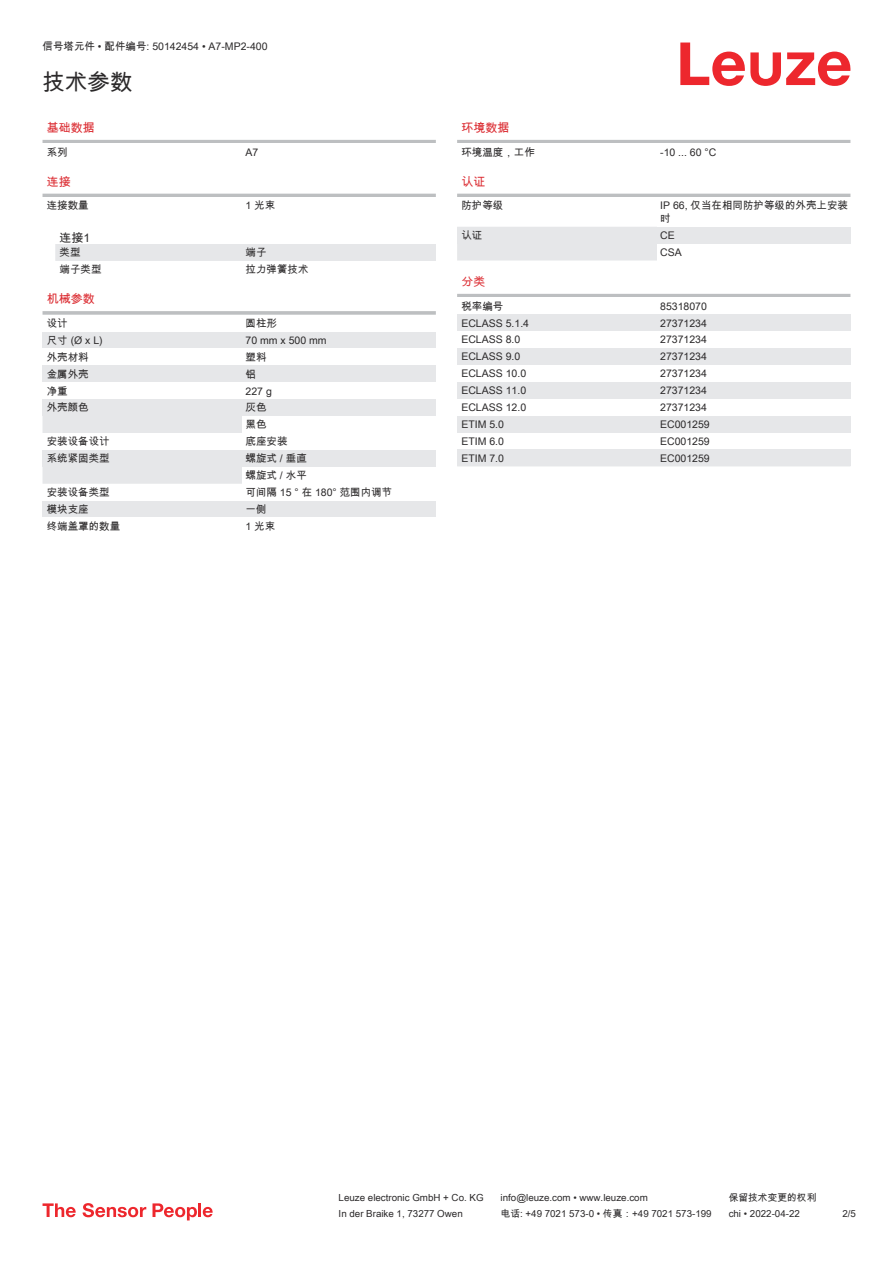
<style>
.page{position:relative;width:893px;height:1263px;background:#fff}
.page>*{position:absolute;margin:0;border:0;box-sizing:border-box;transform-origin:0 0}
.t1{font:22.5px "Arial Unicode MS";color:#2b292a}
.t2{font:12px "Arial Unicode MS";color:#db2a30}
.t3{font:12px "Arial Unicode MS";color:#2b292a}
.t4{font:10.5px/17px "Arial Unicode MS";color:#2b292a}
.t5{font:9.75px "Arial Unicode MS";color:#2b292a}
</style>
<div class="page">
<svg style="left:680px;top:43px;width:170px;height:43px"></svg>
<svg style="left:43px;top:244px;width:199px;height:240px;fill:#e6e7e9"></svg>
<hr style="left:43px;top:140px;width:393px;height:3px;background:#bdbfc1">
<hr style="left:43px;top:194px;width:393px;height:3px;background:#bdbfc1">
<div style="left:242px;top:244px;width:194px;height:17px;background:#e6e7e9"></div>
<div style="left:43px;top:295px;width:393px;height:18px;background:#fff"></div>
<hr style="left:43px;top:311px;width:393px;height:4px;background:#c5c7c8">
<div style="left:43px;top:315px;width:199px;height:17px;background:#fff"></div>
<div style="left:43px;top:332px;width:199px;height:16px;background:#e6e7e9"></div>
<div style="left:242px;top:332px;width:194px;height:16px;background:#e6e7e9"></div>
<div style="left:43px;top:348px;width:199px;height:17px;background:#fff"></div>
<div style="left:43px;top:365px;width:199px;height:17px;background:#e6e7e9"></div>
<div style="left:242px;top:365px;width:194px;height:17px;background:#e6e7e9"></div>
<div style="left:43px;top:382px;width:199px;height:17px;background:#fff"></div>
<div style="left:43px;top:399px;width:199px;height:17px;background:#e6e7e9"></div>
<div style="left:242px;top:399px;width:194px;height:17px;background:#e6e7e9"></div>
<div style="left:43px;top:433px;width:199px;height:17px;background:#fff"></div>
<div style="left:43px;top:450px;width:199px;height:17px;background:#e6e7e9"></div>
<div style="left:242px;top:450px;width:194px;height:17px;background:#e6e7e9"></div>
<div style="left:43px;top:501px;width:199px;height:16px;background:#e6e7e9"></div>
<div style="left:242px;top:501px;width:194px;height:16px;background:#e6e7e9"></div>
<div style="left:457px;top:244px;width:200px;height:17px;background:#e6e7e9"></div>
<hr style="left:457px;top:140px;width:393px;height:3px;background:#bdbfc1">
<hr style="left:457px;top:194px;width:393px;height:3px;background:#bdbfc1">
<div style="left:457px;top:227px;width:200px;height:17px;background:#e6e7e9"></div>
<div style="left:657px;top:227px;width:193px;height:17px;background:#e6e7e9"></div>
<hr style="left:457px;top:294px;width:393px;height:3px;background:#bdbfc1">
<div style="left:457px;top:314px;width:200px;height:17px;background:#e6e7e9"></div>
<div style="left:657px;top:314px;width:193px;height:17px;background:#e6e7e9"></div>
<div style="left:457px;top:348px;width:200px;height:17px;background:#e6e7e9"></div>
<div style="left:657px;top:348px;width:193px;height:17px;background:#e6e7e9"></div>
<div style="left:457px;top:382px;width:200px;height:17px;background:#e6e7e9"></div>
<div style="left:657px;top:382px;width:193px;height:17px;background:#e6e7e9"></div>
<div style="left:457px;top:416px;width:200px;height:17px;background:#e6e7e9"></div>
<div style="left:657px;top:416px;width:193px;height:17px;background:#e6e7e9"></div>
<div style="left:457px;top:449px;width:200px;height:17px;background:#e6e7e9"></div>
<div style="left:657px;top:449px;width:193px;height:17px;background:#e6e7e9"></div>
<svg style="left:43px;top:1203px;width:33px;height:14px"></svg>
<svg style="left:83px;top:1203px;width:63px;height:14px"></svg>
<svg style="left:153px;top:1203px;width:44px;height:17px"></svg>
<hr style="left:198px;top:1203px;width:3px;height:14px;background:#ed272d">
<svg style="left:203px;top:1207px;width:10px;height:10px"></svg>
<p class="t4" style="left:43px;top:38px;width:227px">信号塔元件 • 配件编号: 50142454 • A7-MP2-400</p>
<h1 class="t1" style="left:43px;top:66px;width:91px">技术参数</h1>
<p class="t2" style="left:47px;top:119px;width:49px">基础数据</p>
<p class="t4" style="left:47px;top:143px;width:22px">系列</p>
<p class="t4" style="left:246px;top:144px;width:14px">A7</p>
<p class="t2" style="left:47px;top:173px;width:25px">连接</p>
<p class="t4" style="left:47px;top:197px;width:43px">连接数量</p>
<p class="t4" style="left:246px;top:197px;width:31px">1 光束</p>
<p class="t3" style="left:60px;top:229px;width:32px">连接1</p>
<p class="t4" style="left:60px;top:244px;width:22px">类型</p>
<p class="t4" style="left:246px;top:244px;width:22px">端子</p>
<p class="t4" style="left:60px;top:261px;width:43px">端子类型</p>
<p class="t4" style="left:246px;top:261px;width:64px">拉力弹簧技术</p>
<p class="t2" style="left:47px;top:290px;width:49px">机械参数</p>
<p class="t4" style="left:47px;top:314px;width:22px">设计</p>
<p class="t4" style="left:246px;top:314px;width:33px">圆柱形</p>
<p class="t4" style="left:47px;top:331px;width:58px">尺寸 (Ø x L)</p>
<p class="t4" style="left:246px;top:331px;width:83px">70 mm x 500 mm</p>
<p class="t4" style="left:47px;top:348px;width:43px">外壳材料</p>
<p class="t4" style="left:246px;top:348px;width:22px">塑料</p>
<p class="t4" style="left:47px;top:365px;width:43px">金属外壳</p>
<p class="t4" style="left:246px;top:365px;width:12px">铝</p>
<p class="t4" style="left:47px;top:382px;width:22px">净重</p>
<p class="t4" style="left:246px;top:382px;width:28px">227 g</p>
<p class="t4" style="left:47px;top:399px;width:43px">外壳颜色</p>
<p class="t4" style="left:246px;top:399px;width:22px">灰色黑色</p>
<p class="t4" style="left:47px;top:433px;width:64px">安装设备设计</p>
<p class="t4" style="left:246px;top:433px;width:43px">底座安装</p>
<p class="t4" style="left:47px;top:450px;width:64px">系统紧固类型</p>
<p class="t4" style="left:246px;top:450px;width:63px">螺旋式 / 垂直螺旋式 / 水平</p>
<p class="t4" style="left:47px;top:483px;width:64px">安装设备类型</p>
<p class="t4" style="left:246px;top:483px;width:148px">可间隔 15 ° 在 180° 范围内调节</p>
<p class="t4" style="left:47px;top:500px;width:43px">模块支座</p>
<p class="t4" style="left:246px;top:500px;width:22px">一侧</p>
<p class="t4" style="left:47px;top:517px;width:75px">终端盖罩的数量</p>
<p class="t4" style="left:246px;top:517px;width:31px">1 光束</p>
<p class="t2" style="left:461px;top:119px;width:49px">环境数据</p>
<p class="t4" style="left:461px;top:143px;width:75px">环境温度，工作</p>
<p class="t4" style="left:660px;top:143px;width:58px">-10 ... 60 °C</p>
<p class="t2" style="left:461px;top:173px;width:25px">认证</p>
<p class="t4" style="left:461px;top:197px;width:43px">防护等级</p>
<p class="t4" style="left:660px;top:199px;width:189px;line-height:12.6px">IP 66, 仅当在相同防护等级的外壳上安装时</p>
<p class="t4" style="left:461px;top:226px;width:22px">认证</p>
<p class="t4" style="left:660px;top:226px;width:23px">CE<br>CSA</p>
<p class="t2" style="left:461px;top:273px;width:25px">分类</p>
<p class="t4" style="left:461px;top:297px;width:43px">税率编号</p>
<p class="t4" style="left:660px;top:297px;width:48px">85318070</p>
<p class="t4" style="left:461px;top:314px;width:69px">ECLASS 5.1.4</p>
<p class="t4" style="left:660px;top:314px;width:48px">27371234</p>
<p class="t4" style="left:461px;top:331px;width:60px">ECLASS 8.0</p>
<p class="t4" style="left:660px;top:331px;width:48px">27371234</p>
<p class="t4" style="left:461px;top:348px;width:60px">ECLASS 9.0</p>
<p class="t4" style="left:660px;top:348px;width:48px">27371234</p>
<p class="t4" style="left:461px;top:365px;width:66px">ECLASS 10.0</p>
<p class="t4" style="left:660px;top:365px;width:48px">27371234</p>
<p class="t4" style="left:461px;top:382px;width:66px">ECLASS 11.0</p>
<p class="t4" style="left:660px;top:382px;width:48px">27371234</p>
<p class="t4" style="left:461px;top:399px;width:66px">ECLASS 12.0</p>
<p class="t4" style="left:660px;top:399px;width:48px">27371234</p>
<p class="t4" style="left:461px;top:415px;width:44px">ETIM 5.0</p>
<p class="t4" style="left:660px;top:415px;width:51px">EC001259</p>
<p class="t4" style="left:461px;top:432px;width:44px">ETIM 6.0</p>
<p class="t4" style="left:660px;top:432px;width:51px">EC001259</p>
<p class="t4" style="left:461px;top:449px;width:44px">ETIM 7.0</p>
<p class="t4" style="left:660px;top:449px;width:51px">EC001259</p>
<p class="t5" style="left:339px;top:1191px;width:146px">Leuze electronic GmbH + Co. KG</p>
<p class="t5" style="left:501px;top:1191px;width:149px">info@leuze.com • www.leuze.com</p>
<p class="t5" style="left:729px;top:1191px;width:89px">保留技术变更的权利</p>
<p class="t5" style="left:339px;top:1206px;width:126px">In der Braike 1, 73277 Owen</p>
<p class="t5" style="left:501px;top:1206px;width:212px">电话: +49 7021 573-0 • 传真：+49 7021 573-199</p>
<p class="t5" style="left:729px;top:1206px;width:73px">chi • 2022-04-22</p>
<p class="t5" style="left:842px;top:1206px;width:15px">2 /5</p>
</div>
